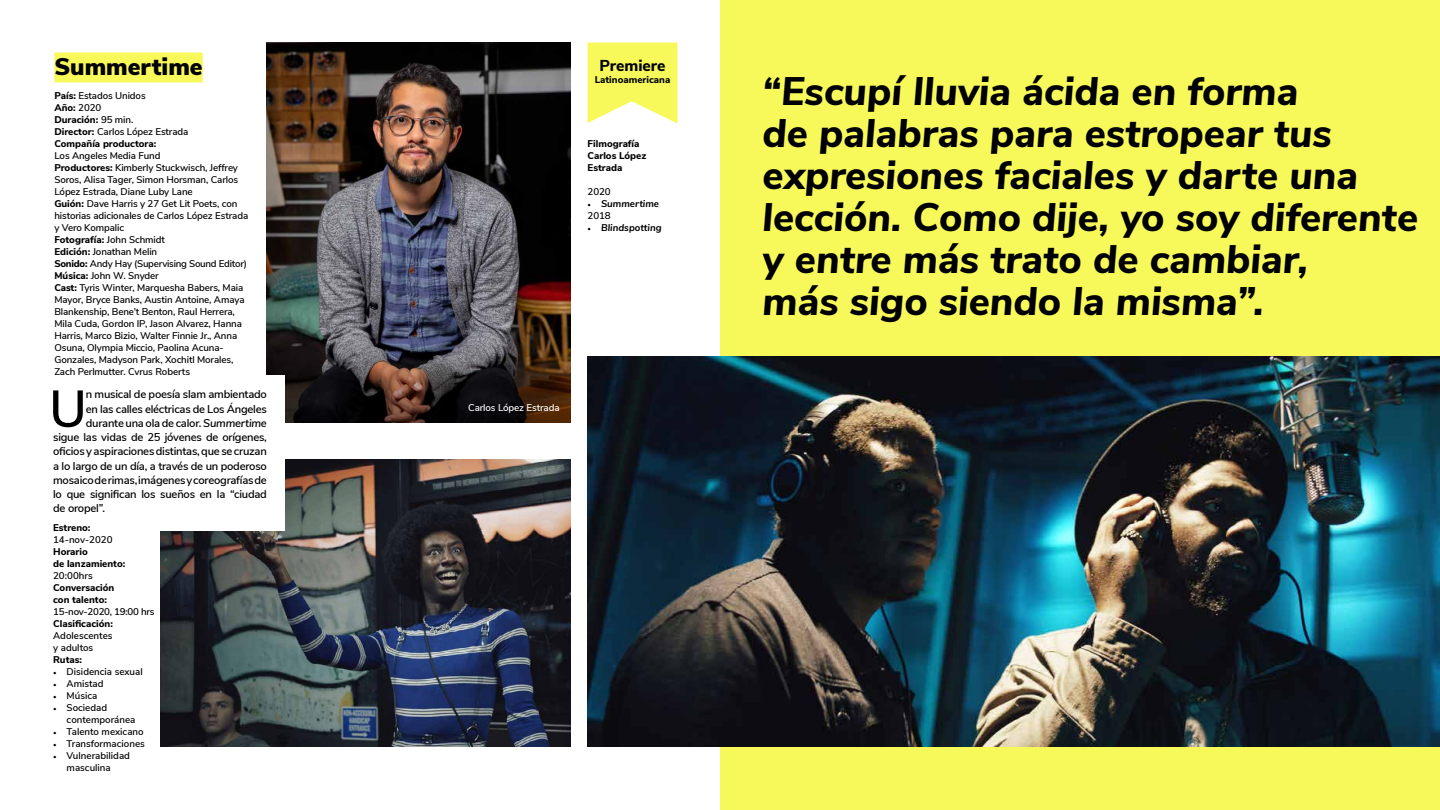
<style>
.page{position:relative;width:1440px;height:810px;background:#fff}
.page>*{position:absolute;margin:0;border:0;box-sizing:border-box;transform-origin:0 0}
.t1{font:600 51.68px "Nunito Sans";color:#000}
.t2{font:italic 800 39.75px/42px "Nunito Sans";color:#000}
.t3{font:900 24px "Nunito Sans";color:#000}
.t4{font:800 15.75px "Nunito Sans";color:#000}
.t5{font:600 11.25px "Nunito Sans";letter-spacing:-.02em;color:#000}
.t6{font:600 9.75px/12px "Nunito Sans";letter-spacing:-.01em;color:#000}
.t7{font:800 9.75px/12px "Nunito Sans";color:#000}
.t8{font:italic 700 9.75px/12px "Nunito Sans";color:#000}
.t9{font:600 9.75px "Nunito Sans";letter-spacing:-.01em;color:#fff}
.s1{font-weight:600}
.s2{font-weight:800}
.s3{font-style:italic}
.s4{font-family:"Minion Pro";font-weight:400;font-size:9px}
.s5{font-family:"Minion Pro";font-weight:400;font-style:normal;font-size:9px}
.s6{font-weight:600;font-style:normal}
</style>
<div class="page">
<img style="left:160px;top:459px;width:411px;height:288px">
<div style="left:54px;top:52px;width:149px;height:30px;background:#f7f95b"></div>
<img style="left:267px;top:43px;width:304px;height:312px">
<svg style="left:588px;top:43px;width:89px;height:80px;background:#f8f971"></svg>
<svg style="left:267px;top:355px;width:304px;height:68px;background:#30231e"></svg>
<div style="left:0;top:375px;width:284px;height:156px;background:#fff"></div>
<div style="left:720px;top:0;width:720px;height:810px;background:#f7f95b"></div>
<img style="left:588px;top:356px;width:852px;height:391px">
<h3 class="t3" style="left:54px;top:49px;width:150px">Summertime</h3>
<p class="t7" style="left:54px;top:89px;width:136px">País: <span class="s1">Estados Unidos<br></span>Año: <span class="s1">2020<br></span>Duración: <span class="s1">95 min.<br></span>Director: <span class="s1">Carlos López Estrada<br></span>Compañía productora:</p>
<p class="t6" style="left:54px;top:149px;width:195px">Los Angeles Media Fund<br><span class="s2">Productores:</span> Kimberly Stuckwisch, Jeffrey Soros, Alisa Tager, Simon Horsman, Carlos López Estrada, Diane Luby Lane<br><span class="s2">Guión:</span> Dave Harris y 27 Get Lit Poets, con historias adicionales de Carlos López Estrada y Vero Kompalic<br><span class="s2">Fotografía:</span> John Schmidt<br><span class="s2">Edición:</span> Jonathan Melin<br><span class="s2">Sonido:</span> Andy Hay (Supervising Sound Editor)<br><span class="s2">Música:</span> John W. Snyder<br><span class="s2">Cast:</span> Tyris Winter, Marquesha Babers, Maia Mayor, Bryce Banks, Austin Antoine, Amaya Blankenship, Bene’t Benton, Raul Herrera, Mila Cuda, Gordon IP, Jason Alvarez, Hanna Harris, Marco Bizio, Walter Finnie Jr., Anna Osuna, Olympia Miccio, Paolina Acuna-Gonzales, Madyson Park, Xochitl Morales, Zach Perlmutter, Cyrus Roberts</p>
<p class="t5" style="left:86px;top:386px;width:183px">n musical de poesía slam ambientado</p>
<p class="t5" style="left:86px;top:400px;width:183px">en las calles eléctricas de Los Ángeles</p>
<p class="t5" style="left:86px;top:415px;width:183px">durante una ola de calor. <span class="s3">Summertime</span></p>
<p class="t5" style="left:53px;top:429px;width:215px">sigue las vidas de 25 jóvenes de orígenes,</p>
<p class="t5" style="left:53px;top:443px;width:215px">oficios y aspiraciones distintas, que se cruzan</p>
<p class="t5" style="left:53px;top:458px;width:215px">a lo largo de un día, a través de un poderoso</p>
<p class="t5" style="left:53px;top:472px;width:215px">mosaico de rimas, imágenes y coreografías de</p>
<p class="t5" style="left:53px;top:486px;width:215px">lo que significan los sueños en la “ciudad</p>
<p class="t5" style="left:53px;top:500px;width:54px">de oropel”.</p>
<p class="t7" style="left:53px;top:521px;width:39px">Estreno:</p>
<p class="t6" style="left:53px;top:533px;width:61px">14-nov-2020</p>
<p class="t7" style="left:53px;top:545px;width:74px">Horario<br>de lanzamiento:</p>
<p class="t6" style="left:53px;top:569px;width:41px">20:00hrs</p>
<p class="t7" style="left:53px;top:581px;width:63px">Conversación con talento:</p>
<p class="t6" style="left:53px;top:605px;width:103px">15-nov-2020, 19:00 hrs</p>
<p class="t7" style="left:53px;top:617px;width:61px">Clasificación:</p>
<p class="t6" style="left:53px;top:629px;width:61px">Adolescentes y adultos</p>
<p class="t7" style="left:53px;top:653px;width:30px">Rutas:</p>
<p class="t6" style="left:53px;top:665px;width:91px"><span class="s4">•</span> Disidencia sexual</p>
<p class="t6" style="left:53px;top:677px;width:52px"><span class="s4">•</span> Amistad</p>
<p class="t6" style="left:53px;top:689px;width:46px"><span class="s4">•</span> Música</p>
<p class="t6" style="left:67px;top:701px;width:70px;text-indent:-14px"><span class="s4">•</span> Sociedad contemporánea</p>
<p class="t6" style="left:53px;top:725px;width:92px"><span class="s4">•</span> Talento mexicano</p>
<p class="t6" style="left:53px;top:737px;width:93px"><span class="s4">•</span> Transformaciones</p>
<p class="t6" style="left:53px;top:749px;width:78px;text-align:center"><span class="s4">•</span> Vulnerabilidad masculina</p>
<h1 class="t1" style="left:49px;top:371px;width:39px">U</h1>
<h3 class="t4" style="left:600px;top:54px;width:68px">Premiere</h3>
<p class="t7" style="left:595px;top:73px;width:77px">Latinoamericana</p>
<p class="t7" style="left:588px;top:137px;width:60px">Filmografía<br>Carlos López<br>Estrada</p>
<p class="t6" style="left:588px;top:185px;width:25px">2020</p>
<p class="t8" style="left:588px;top:197px;width:73px"><span class="s5">•</span> Summertime<br><span class="s6">2018</span></p>
<p class="t8" style="left:588px;top:221px;width:76px"><span class="s5">•</span> Blindspotting</p>
<p class="t9" style="left:468px;top:400px;width:93px">Carlos López Estrada</p>
<h2 class="t2" style="left:763px;top:68px;width:657px">“Escupí lluvia ácida en forma<br>de palabras para estropear tus expresiones faciales y darte una lección. Como dije, yo soy diferente y entre más trato de cambiar,<br>más sigo siendo la misma”.</h2>
</div>
